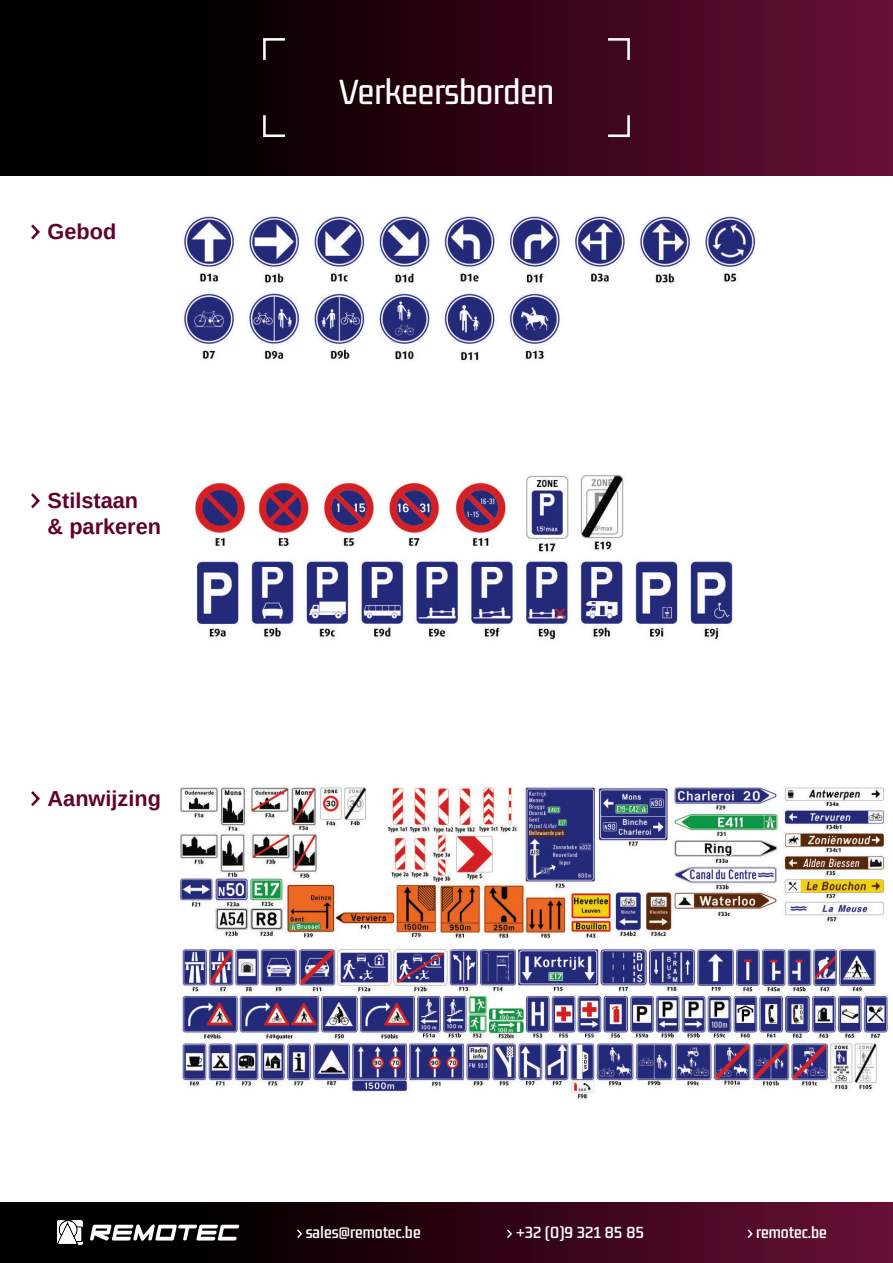
<style>
.page{position:relative;width:893px;height:1263px;background:#fff}
.page>*{position:absolute;margin:0;border:0;box-sizing:border-box;transform-origin:0 0}
.t1{font:500 39px "Gemunu Libre";color:#fff}
.t2{font:700 21.75px/26.1px "Arimo";color:#61012d}
.t3{font:600 18px "Gemunu Libre";color:#fff}
</style>
<div class="page">
<div style="left:0;top:1202px;width:893px;height:61px;background:linear-gradient(to right,#000,#640c32)"></div>
<svg style="left:296px;top:1228px;width:7px;height:12px"></svg>
<svg style="left:505px;top:1228px;width:8px;height:12px"></svg>
<svg style="left:746px;top:1228px;width:8px;height:12px"></svg>
<svg style="left:90px;top:1224px;width:149px;height:17px"></svg>
<svg style="left:57px;top:1220px;width:26px;height:25px"></svg>
<div style="left:0;top:0;width:893px;height:175px;background:linear-gradient(to right,#000,#640c32)"></div>
<img style="left:184px;top:216px;width:572px;height:145px">
<img style="left:195px;top:475px;width:538px;height:165px">
<img style="left:181px;top:787px;width:707px;height:313px">
<svg style="left:262px;top:37px;width:25px;height:25px"></svg>
<svg style="left:605px;top:37px;width:26px;height:25px"></svg>
<svg style="left:605px;top:113px;width:26px;height:25px"></svg>
<svg style="left:262px;top:113px;width:25px;height:25px"></svg>
<svg style="left:31px;top:224px;width:9px;height:16px"></svg>
<svg style="left:31px;top:493px;width:9px;height:16px"></svg>
<svg style="left:31px;top:791px;width:9px;height:15px"></svg>
<p class="t2" style="left:48px;top:219px;width:70px">Gebod</p>
<p class="t2" style="left:48px;top:488px;width:115px">Stilstaan<br>&amp; parkeren</p>
<p class="t2" style="left:48px;top:786px;width:115px">Aanwijzing</p>
<h1 class="t1" style="left:339px;top:71px;width:216px">Verkeersborden</h1>
<p class="t3" style="left:306px;top:1223px;width:116px">sales@remotec.be</p>
<p class="t3" style="left:516px;top:1223px;width:130px">+32 (0)9 321 85 85</p>
<p class="t3" style="left:756px;top:1223px;width:72px">remotec.be</p>
</div>
